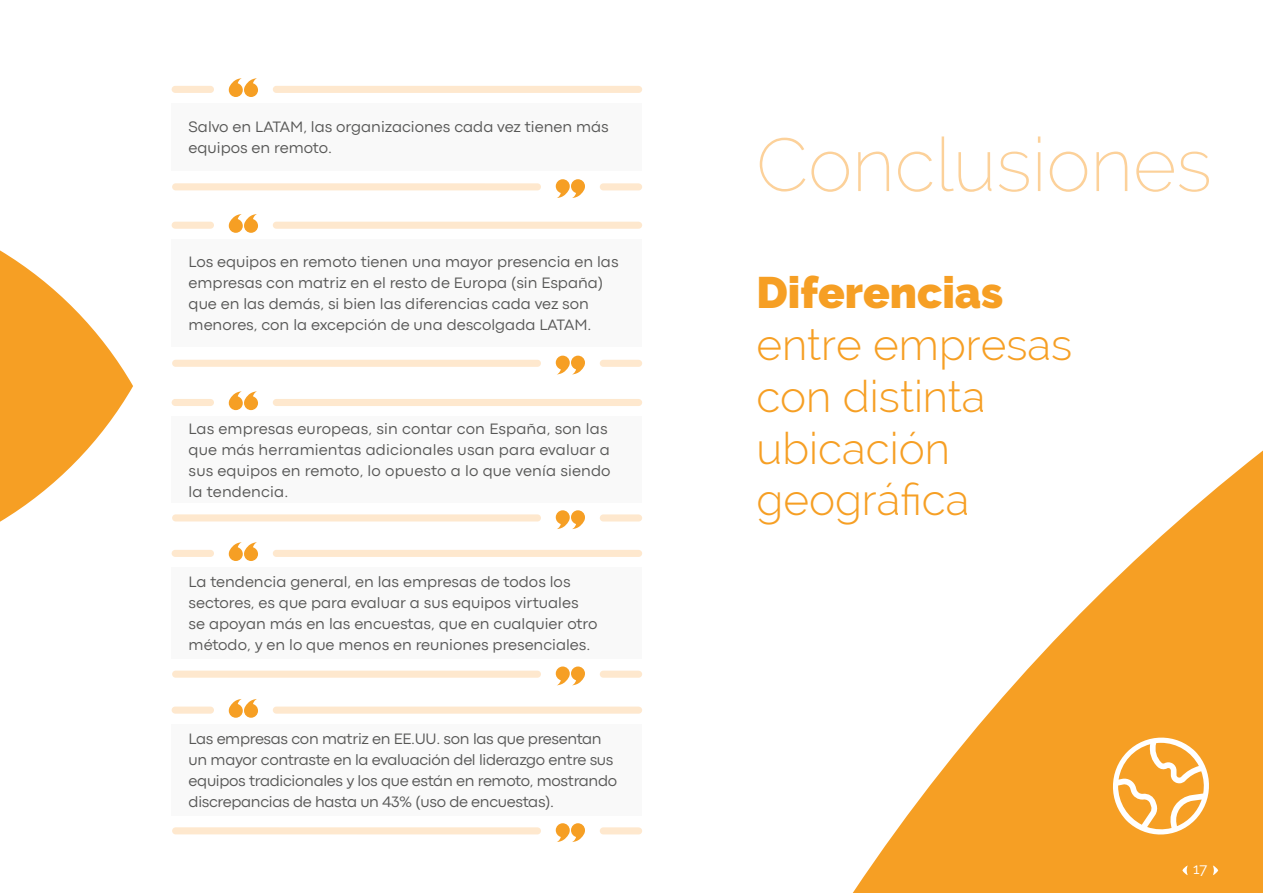
<style>
.page{position:relative;width:1263px;height:893px;background:#fff}
.page>*{position:absolute;margin:0;border:0;box-sizing:border-box;transform-origin:0 0}
.t1{font:200 74.7px "Raleway";color:#fcd19a}
.t2{font:300 43.95px/51.8px "Raleway";color:#f69f24}
.t3{font:900 43.95px "Raleway";color:#f69f24}
.t4{font:15.75px/21px "Codec Pro News";color:#575756}
.t5{font:15.75px/21px "Codec Pro News";letter-spacing:-.02em;color:#575756}
.t6{font:15px "Raleway";color:#fff}
</style>
<div class="page">
<svg style="left:853px;top:450px;width:410px;height:443px;fill:#f69f24"></svg>
<div style="left:172px;top:103px;width:470px;height:68px;background:#f9f9f9"></div>
<div style="left:172px;top:417px;width:470px;height:86px;background:#f9f9f9"></div>
<svg style="left:556px;top:179px;width:29px;height:19px"></svg>
<div style="left:172px;top:183px;width:369px;height:7px;background:#fee8ce;border-radius:4px"></div>
<svg style="left:600px;top:183px;width:42px;height:7px"></svg>
<svg style="left:556px;top:510px;width:29px;height:19px"></svg>
<div style="left:172px;top:514px;width:369px;height:7px;background:#fee8ce;border-radius:4px"></div>
<svg style="left:600px;top:514px;width:42px;height:7px"></svg>
<svg style="left:229px;top:78px;width:29px;height:19px"></svg>
<div style="left:273px;top:86px;width:369px;height:7px;background:#fee8ce"></div>
<svg style="left:171px;top:86px;width:43px;height:7px"></svg>
<svg style="left:229px;top:391px;width:29px;height:19px"></svg>
<div style="left:273px;top:399px;width:369px;height:7px;background:#fee8ce"></div>
<svg style="left:171px;top:399px;width:43px;height:7px"></svg>
<div style="left:172px;top:239px;width:470px;height:108px;background:#f9f9f9"></div>
<svg style="left:556px;top:355px;width:29px;height:19px"></svg>
<div style="left:172px;top:360px;width:369px;height:7px;background:#fee8ce;border-radius:4px"></div>
<svg style="left:600px;top:360px;width:42px;height:7px"></svg>
<svg style="left:229px;top:214px;width:29px;height:19px"></svg>
<svg style="left:273px;top:222px;width:369px;height:7px;background:#fee8cf"></svg>
<svg style="left:171px;top:222px;width:43px;height:7px"></svg>
<div style="left:172px;top:567px;width:470px;height:92px;background:#f9f9f9"></div>
<svg style="left:556px;top:666px;width:29px;height:19px"></svg>
<div style="left:172px;top:671px;width:369px;height:7px;background:#fee8ce;border-radius:4px"></div>
<svg style="left:600px;top:671px;width:42px;height:7px"></svg>
<svg style="left:229px;top:542px;width:29px;height:19px"></svg>
<div style="left:273px;top:550px;width:369px;height:7px;background:#fee8ce"></div>
<svg style="left:171px;top:550px;width:43px;height:7px"></svg>
<div style="left:172px;top:724px;width:470px;height:92px;background:#f9f9f9"></div>
<svg style="left:556px;top:823px;width:29px;height:19px"></svg>
<div style="left:172px;top:827px;width:369px;height:7px;background:#fee8ce;border-radius:4px"></div>
<svg style="left:600px;top:827px;width:42px;height:7px"></svg>
<svg style="left:229px;top:699px;width:29px;height:19px"></svg>
<svg style="left:273px;top:707px;width:369px;height:7px;background:#fee9d0"></svg>
<svg style="left:171px;top:707px;width:43px;height:7px"></svg>
<svg style="left:0;top:250px;width:133px;height:272px"></svg>
<svg style="left:1108px;top:733px;width:106px;height:106px"></svg>
<svg style="left:1213px;top:865px;width:5px;height:10px"></svg>
<svg style="left:1182px;top:865px;width:6px;height:10px"></svg>
<p class="t4" style="left:189px;top:116px;width:422px">Salvo en LATAM, las organizaciones cada vez tienen más equipos en remoto.</p>
<p class="t4" style="left:189px;top:251px;width:431px">Los equipos en remoto tienen una mayor presencia en las empresas con matriz en el resto de Europa (sin España) que en las demás, si bien las diferencias cada vez son menores, con la excepción de una descolgada LATAM.</p>
<p class="t4" style="left:189px;top:418px;width:424px">Las empresas europeas, sin contar con España, son las que más herramientas adicionales usan para evaluar a sus equipos en remoto, lo opuesto a lo que venía siendo la tendencia.</p>
<p class="t4" style="left:189px;top:571px;width:410px">La tendencia general, en las empresas de todos los sectores, es que para evaluar a sus equipos virtuales se apoyan más en las encuestas, que en cualquier otro método, y en lo que menos en reuniones presenciales.</p>
<p class="t5" style="left:189px;top:728px;width:430px">Las empresas con matriz en EE.UU. son las que presentan un mayor contraste en la evaluación del liderazgo entre sus equipos tradicionales y los que están en remoto, mostrando discrepancias de hasta un 43% (uso de encuestas).</p>
<h1 class="t1" style="left:756px;top:121px;width:457px">Conclusiones</h1>
<h2 class="t3" style="left:756px;top:267px;width:248px">Diferencias</h2>
<h2 class="t2" style="left:756px;top:318px;width:317px">entre empresas con distinta ubicación geográfica</h2>
<p class="t6" style="left:1193px;top:860px;width:16px">17</p>
</div>
